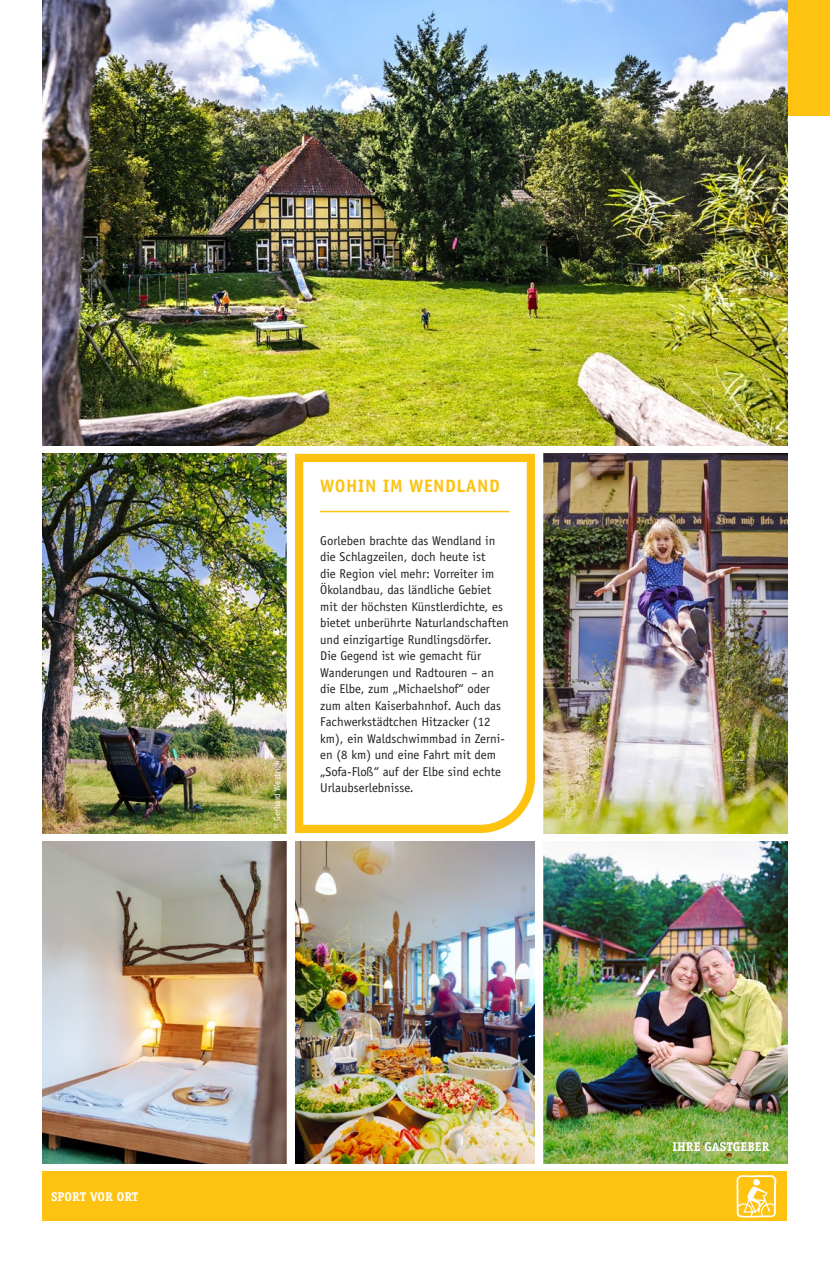
<style>
.page{position:relative;width:830px;height:1263px;background:#fff}
.page>*{position:absolute;margin:0;border:0;box-sizing:border-box;transform-origin:0 0}
.t1{font:700 18px "Officina Sans Std";letter-spacing:.03em;color:#fec210}
.t2{font:12.75px/16.5px "Officina Sans Std";color:#231f20}
.t3{font:700 12.75px "Officina Serif Std";color:#fff}
.t4{font:9px "Officina Sans Std";color:#fff}
</style>
<div class="page">
<div style="left:787px;top:0;width:42px;height:116px;background:#fec210"></div>
<img style="left:43px;top:0;width:744px;height:446px">
<img style="left:43px;top:842px;width:744px;height:321px">
<img style="left:543px;top:454px;width:244px;height:379px">
<img style="left:43px;top:454px;width:243px;height:379px">
<svg style="left:295px;top:453px;width:239px;height:381px"></svg>
<div style="left:534px;top:450px;width:9px;height:718px;background:#fff"></div>
<div style="left:286px;top:450px;width:9px;height:718px;background:#fff"></div>
<hr style="left:320px;top:511px;width:189px;height:1px;background:#fec210">
<div style="left:43px;top:1172px;width:744px;height:49px;background:#fec210"></div>
<svg style="left:736px;top:1175px;width:40px;height:43px"></svg>
<p class="t4" style="left:272px;top:829px;width:70px;rotate:-90deg">© Gerhard Westrich</p>
<h1 class="t1" style="left:320px;top:475px;width:181px">WOHIN IM WENDLAND</h1>
<p class="t2" style="left:320px;top:532px;width:190px">Gorleben brachte das Wendland in die Schlagzeilen, doch heute ist<br>die Region viel mehr: Vorreiter im Ökolandbau, das ländliche Gebiet mit der höchsten Künstlerdichte, es bietet unberührte Naturlandschaften und einzigartige Rundlingsdörfer.<br>Die Gegend ist wie gemacht für Wanderungen und Radtouren – an die Elbe, zum „Michaelshof“ oder zum alten Kaiserbahnhof. Auch das Fachwerkstädtchen Hitzacker (12 km), ein Waldschwimmbad in Zerni&shy;en (8 km) und eine Fahrt mit dem „Sofa-Floß“ auf der Elbe sind echte Urlaubserlebnisse.</p>
<p class="t3" style="left:51px;top:1189px;width:89px">SPORT VOR ORT</p>
<p class="t3" style="left:672px;top:1138px;width:99px">IHRE GASTGEBER</p>
</div>
